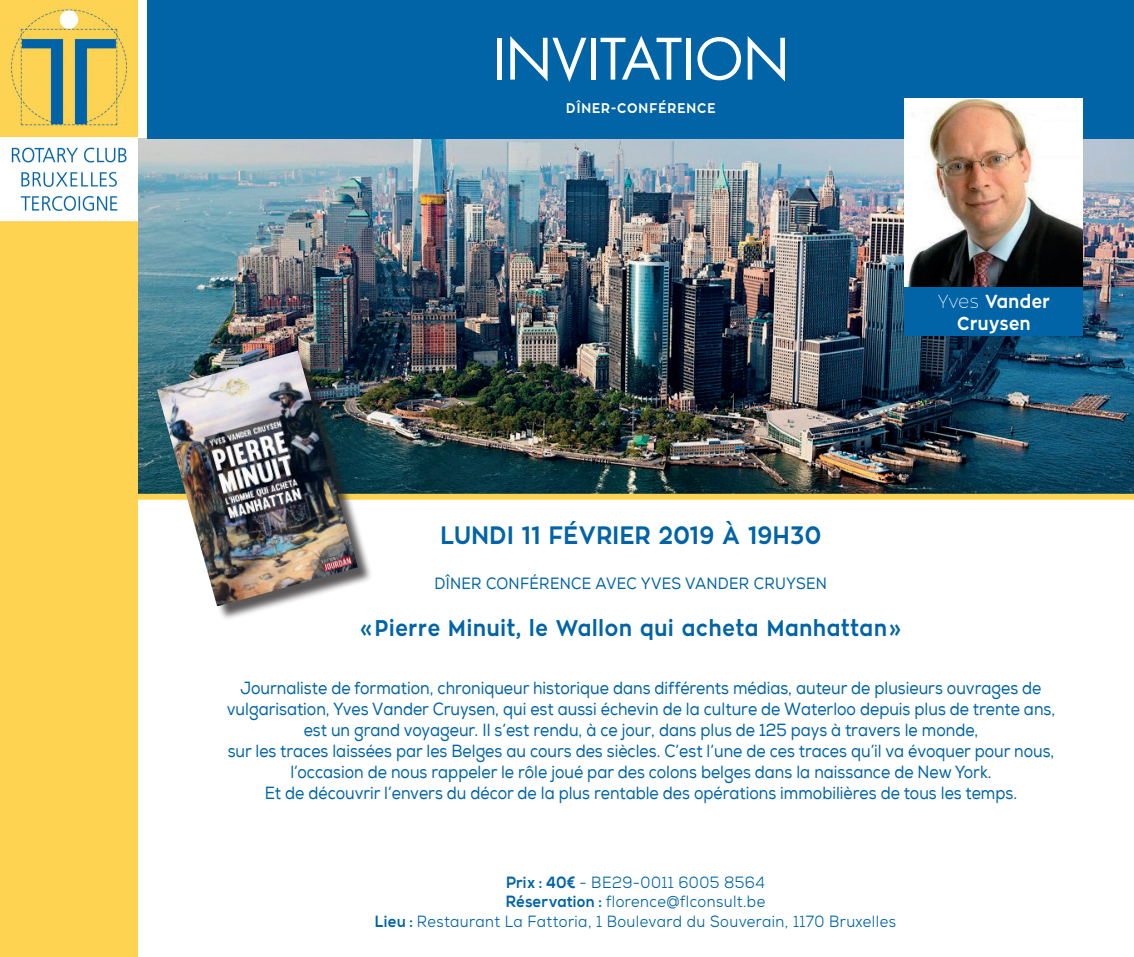
<style>
.page{position:relative;width:1134px;height:957px;background:#fff}
.page>*{position:absolute;margin:0;border:0;box-sizing:border-box;transform-origin:0 0}
.t1{font:55.5px "Futura Std";color:#fff}
.t2{font:700 25px "Zona Pro";letter-spacing:.02em;color:#0164a7;scale:.9 1}
.t3{font:700 22.5px "Zona Pro";letter-spacing:.04em;color:#0164a7;scale:.9 1}
.t4{font:700 18.75px/22.4px "Zona Pro";letter-spacing:.03em;color:#fff;text-align:center;scale:.9 1}
.t5{font:17.5px/21px "Nexa W01";color:#0164a7;text-align:center;scale:.9 1}
.t6{font:16.25px/19.5px "Nexa";letter-spacing:.03em;color:#0164a7;text-align:center;scale:.9 1}
.t7{font:16.25px "Nexa W01";letter-spacing:.02em;color:#0164a7;scale:.9 1}
.t8{font:700 13.88px "Zona Pro";letter-spacing:.08em;color:#fff;scale:.9 1}
.s1{font-weight:100}
.s2{font-weight:700}
</style>
<div class="page">
<img style="left:137px;top:138px;width:997px;height:356px">
<img style="left:0;top:0;width:137px;height:223px">
<div style="left:0;top:494px;width:1134px;height:6px;background:#fed352"></div>
<div style="left:0;top:223px;width:137px;height:734px;background:#fed352"></div>
<div style="left:148px;top:0;width:986px;height:138px;background:#0164a7"></div>
<img style="left:905px;top:98px;width:178px;height:189px">
<div style="left:905px;top:287px;width:178px;height:48px;background:#0164a7"></div>
<div style="left:160px;top:353px;width:213px;height:268px;background:#231f20;opacity:.75"></div>
<img style="left:157px;top:350px;width:201px;height:256px">
<h1 class="t1" style="left:492px;top:24px;width:298px">INVITATION</h1>
<p class="t8" style="left:566px;top:99px;width:168px">DÎNER-CONFÉRENCE</p>
<p class="t4" style="left:938px;top:290px;width:126px"><span class="s1">Yves</span> Vander<br>Cruysen</p>
<h2 class="t2" style="left:440px;top:519px;width:424px">LUNDI 11 FÉVRIER 2019 À 19H30</h2>
<p class="t7" style="left:434px;top:574px;width:438px">DÎNER CONFÉRENCE AVEC YVES VANDER CRUYSEN</p>
<p class="t3" style="left:360px;top:613px;width:603px">«Pierre Minuit, le Wallon qui acheta Manhattan»</p>
<p class="t5" style="left:227px;top:677px;width:922px">Journaliste de formation, chroniqueur historique dans différents médias, auteur de plusieurs ouvrages de vulgarisation, Yves Vander Cruysen, qui est aussi échevin de la culture de Waterloo depuis plus de trente ans, est un grand voyageur. Il s’est rendu, à ce jour, dans plus de 125 pays à travers le monde,<br>sur les traces laissées par les Belges au cours des siècles. C’est l’une de ces traces qu’il va évoquer pour nous, l’occasion de nous rappeler le rôle joué par des colons belges dans la naissance de New York.<br>Et de découvrir l’envers du décor de la plus rentable des opérations immobilières de tous les temps.</p>
<p class="t6" style="left:375px;top:872px;width:580px"><span class="s2">Prix : 40€</span> - BE29-0011 6005 8564<br><span class="s2">Réservation :</span> florence@flconsult.be<br><span class="s2">Lieu :</span> Restaurant La Fattoria, 1 Boulevard du Souverain, 1170 Bruxelles</p>
</div>
